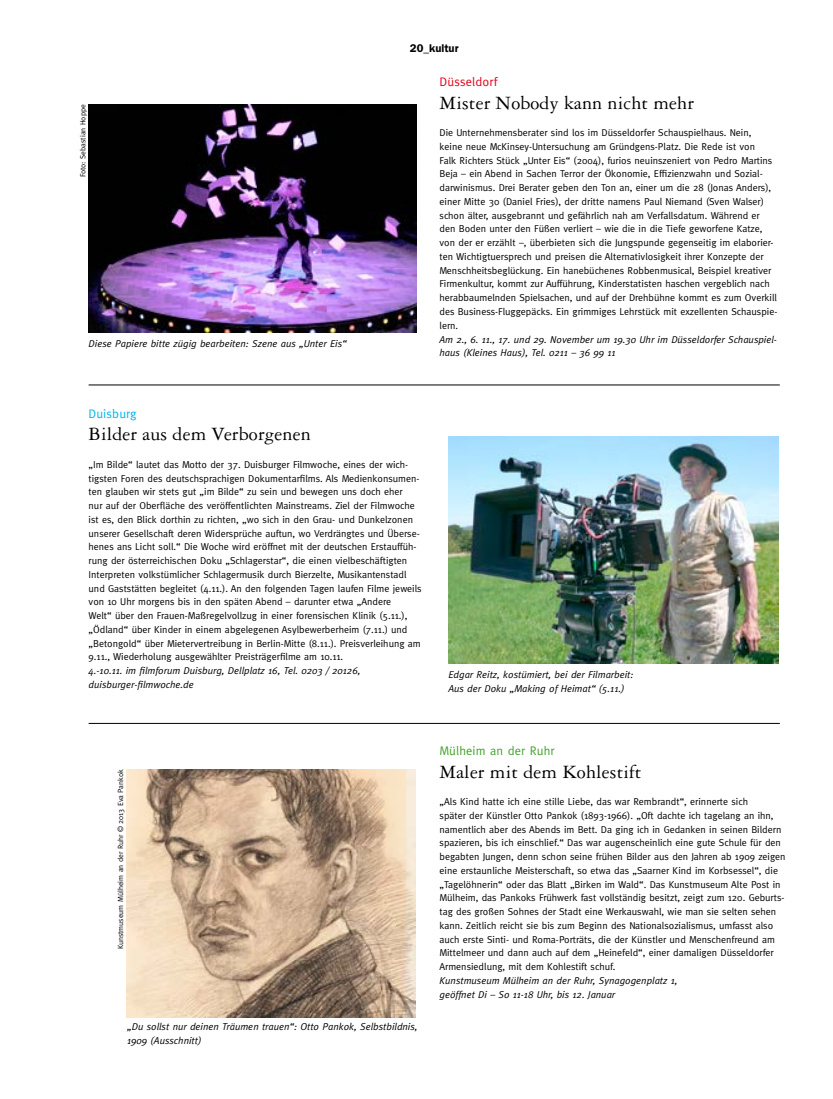
<style>
.page{position:relative;width:833px;height:1099px;background:#fff}
.page>*{position:absolute;margin:0;border:0;box-sizing:border-box;transform-origin:0 0}
.Kulturtip_Headline{font:20px "Garamond Three";letter-spacing:.01em;color:#000}
.KulturOrtSubline{font:12.5px "Meta";letter-spacing:.01em;color:#44a12b}
.KulturOrtSubline-2{font:12.5px "Meta";letter-spacing:.01em;color:#e2001a}
.KulturOrtSubline-3{font:12.5px "Meta";letter-spacing:.01em;color:#00b6e8}
.Rubrik_links{font:600 11.25px "Franklin Gothic";color:#000}
.Kulturtip{font:10px/13.8px "Meta";color:#000}
.Kulturtip_Zeit_Ort{font:italic 10px/13.8px "Meta";color:#000}
.Kulturtip-2{font:italic 10px/13.8px "Meta";color:#000}
.Fotograf{font:7.5px "Meta";color:#000}
</style>
<div class="page">
<img style="left:449px;top:436px;width:329px;height:227px">
<img style="left:89px;top:104px;width:327px;height:228px">
<hr style="left:89px;top:384px;width:691px;height:1px;background:#000">
<hr style="left:89px;top:723px;width:691px;height:1px;background:#000">
<img style="left:126px;top:769px;width:290px;height:248px">
<p class="Fotograf" style="left:79px;top:177px;width:74px;rotate:-90deg">Foto: Sebastian Hoppe</p>
<p class="Kulturtip_Zeit_Ort" style="left:89px;top:337px;width:260px">Diese Papiere bitte zügig bearbeiten: Szene aus „Unter Eis“</p>
<p class="Rubrik_links" style="left:410px;top:41px;width:50px">20_kultur</p>
<p class="KulturOrtSubline-2" style="left:439px;top:75px;width:59px">Düsseldorf</p>
<p class="Kulturtip_Headline" style="left:439px;top:92px;width:256px">Mister Nobody kann nicht mehr</p>
<p class="Kulturtip" style="left:439px;top:126px;width:339px">Die Unternehmensberater sind los im Düsseldorfer Schauspielhaus. Nein,<br>keine neue McKinsey-Untersuchung am Gründgens-Platz. Die Rede ist von<br>Falk Richters Stück „Unter Eis“ (2004), furios neuinszeniert von Pedro Martins Beja – ein Abend in Sachen Terror der Ökonomie, Effizienzwahn und Sozial&shy;darwinismus. Drei Berater geben den Ton an, einer um die 28 (Jonas Anders), einer Mitte 30 (Daniel Fries), der dritte namens Paul Niemand (Sven Walser) schon älter, ausgebrannt und gefährlich nah am Verfallsdatum. Während er den Boden unter den Füßen verliert – wie die in die Tiefe geworfene Katze, von der er erzählt –, überbieten sich die Jungspunde gegenseitig im elaborier&shy;ten Wichtigtuersprech und preisen die Alternativlosigkeit ihrer Konzepte der Menschheitsbeglückung. Ein hanebüchenes Robbenmusical, Beispiel kreativer Firmenkultur, kommt zur Aufführung, Kinderstatisten haschen vergeblich nach herabbaumelnden Spielsachen, und auf der Drehbühne kommt es zum Overkill des Business-Fluggepäcks. Ein grimmiges Lehrstück mit exzellenten Schauspie&shy;lern.</p>
<p class="Kulturtip-2" style="left:439px;top:332px;width:339px">Am 2., 6. 11., 17. und 29. November um 19.30 Uhr im Düsseldorfer Schauspiel&shy;haus (Kleines Haus), Tel. 0211 – 36 99 11</p>
<p class="KulturOrtSubline-3" style="left:89px;top:406px;width:49px">Duisburg</p>
<p class="Kulturtip_Headline" style="left:89px;top:423px;width:223px">Bilder aus dem Verborgenen</p>
<p class="Kulturtip" style="left:89px;top:457px;width:334px">„Im Bilde“ lautet das Motto der 37. Duisburger Filmwoche, eines der wich&shy;tigsten Foren des deutschsprachigen Dokumentarfilms. Als Medienkonsumen&shy;ten glauben wir stets gut „im Bilde“ zu sein und bewegen uns doch eher<br>nur auf der Oberfläche des veröffentlichten Mainstreams. Ziel der Filmwoche ist es, den Blick dorthin zu richten, „wo sich in den Grau- und Dunkelzonen unserer Gesellschaft deren Widersprüche auftun, wo Verdrängtes und Überse&shy;henes ans Licht soll.“ Die Woche wird eröffnet mit der deutschen Erstauffüh&shy;rung der österreichischen Doku „Schlagerstar“, die einen vielbeschäftigten Interpreten volkstümlicher Schlagermusik durch Bierzelte, Musikantenstadl und Gaststätten begleitet (4.11.). An den folgenden Tagen laufen Filme jeweils von 10 Uhr morgens bis in den späten Abend – darunter etwa „Andere<br>Welt“ über den Frauen-Maßregelvollzug in einer forensischen Klinik (5.11.), „Ödland“ über Kinder in einem abgelegenen Asylbewerberheim (7.11.) und „Betongold“ über Mietervertreibung in Berlin-Mitte (8.11.). Preisverleihung am 9.11., Wiederholung ausgewählter Preisträgerfilme am 10.11.</p>
<p class="Kulturtip_Zeit_Ort" style="left:89px;top:663px;width:273px">4.-10.11. im filmforum Duisburg, Dellplatz 16, Tel. 0203 / 20126,</p>
<p class="Kulturtip_Zeit_Ort" style="left:89px;top:677px;width:107px">duisburger-filmwoche.de</p>
<p class="Kulturtip_Zeit_Ort" style="left:448px;top:667px;width:187px">Edgar Reitz, kostümiert, bei der Filmarbeit:<br>Aus der Doku „Making of Heimat“ (5.11.)</p>
<p class="Fotograf" style="left:116px;top:949px;width:182px;rotate:-90deg">Kunstmuseum Mülheim an der Ruhr © 2013 Eva Pankok</p>
<p class="Kulturtip_Zeit_Ort" style="left:127px;top:1019px;width:292px">„Du sollst nur deinen Träumen trauen“: Otto Pankok, Selbstbildnis,<br>1909 (Ausschnitt)</p>
<p class="KulturOrtSubline" style="left:439px;top:743px;width:117px">Mülheim an der Ruhr</p>
<p class="Kulturtip_Headline" style="left:439px;top:760px;width:204px">Maler mit dem Kohlestift</p>
<p class="Kulturtip" style="left:439px;top:794px;width:348px">„Als Kind hatte ich eine stille Liebe, das war Rembrandt“, erinnerte sich<br>später der Künstler Otto Pankok (1893-1966). „Oft dachte ich tagelang an ihn, namentlich aber des Abends im Bett. Da ging ich in Gedanken in seinen Bildern spazieren, bis ich einschlief.“ Das war augenscheinlich eine gute Schule für den begabten Jungen, denn schon seine frühen Bilder aus den Jahren ab 1909 zeigen eine erstaunliche Meisterschaft, so etwa das „Saarner Kind im Korbsessel“, die „Tagelöhnerin“ oder das Blatt „Birken im Wald“. Das Kunstmuseum Alte Post in Mülheim, das Pankoks Frühwerk fast vollständig besitzt, zeigt zum 120. Geburts&shy;tag des großen Sohnes der Stadt eine Werkauswahl, wie man sie selten sehen kann. Zeitlich reicht sie bis zum Beginn des Nationalsozialismus, umfasst also auch erste Sinti- und Roma-Porträts, die der Künstler und Menschenfreund am Mittelmeer und dann auch auf dem „Heinefeld“, einer damaligen Düsseldorfer Armensiedlung, mit dem Kohlestift schuf.</p>
<p class="Kulturtip-2" style="left:439px;top:973px;width:239px">Kunstmuseum Mülheim an der Ruhr, Synagogenplatz 1, geöffnet Di – So 11-18 Uhr, bis 12. Januar</p>
</div>
